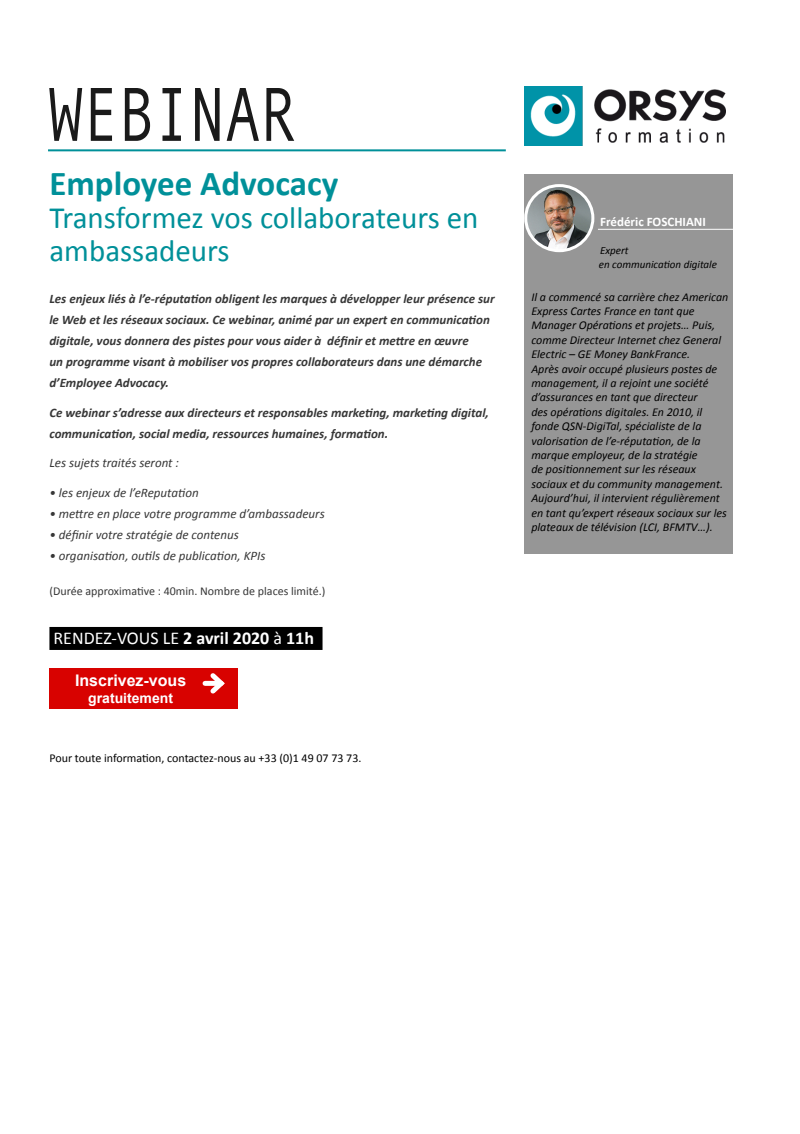
<style>
.page{position:relative;width:800px;height:1134px;background:#fff}
.page>*{position:absolute;margin:0;border:0;box-sizing:border-box;transform-origin:0 0}
.t1{font:76.7px "Andale Mono";color:#1a1a1a;scale:.77 1}
.t2{font:700 35px "Calibri";color:#009099}
.t3{font:31px/33px "Calibri";color:#009099}
.t4{font:18px "Calibri";color:#fff}
.t5{font:700 16px "Arial";color:#fff}
.t6{font:700 14px "Arial";color:#fff}
.t7{font:italic 700 13px/21px "Calibri";color:#373737}
.t8{font:italic 13px "Calibri";color:#373737}
.t9{font:700 13px "Calibri";color:#fff}
.t10{font:italic 12px/14.4px "Calibri";color:#000}
.t11{font:12px "Calibri";color:#000}
.t12{font:12px "Calibri";color:#373737}
.t13{font:italic 11px "Calibri";color:#000}
.s1{font-weight:700}
</style>
<div class="page">
<div style="left:524px;top:174px;width:208px;height:380px;background:#969696"></div>
<div style="left:49px;top:627px;width:274px;height:23px;background:#000"></div>
<img style="left:524px;top:87px;width:201px;height:58px">
<hr style="left:48px;top:149px;width:458px;height:2px;background:#009099">
<hr style="left:598px;top:229px;width:141px;height:1px;background:#fff">
<img style="left:528px;top:186px;width:65px;height:65px">
<div style="left:524px;top:184px;width:70px;height:68px;border:3px solid #fff;border-radius:50%"></div>
<div style="left:49px;top:668px;width:189px;height:41px;background:#d80200"></div>
<svg style="left:206px;top:673px;width:19px;height:21px"></svg>
<p class="t1" style="left:48px;top:65px;width:323px">WEBINAR</p>
<p class="t2" style="left:49px;top:161px;width:290px">Employee Advocacy</p>
<p class="t3" style="left:49px;top:202px;width:431px">Transformez vos collaborateurs en ambassadeurs</p>
<p class="t7" style="left:49px;top:289px;width:447px">Les enjeux liés à l’e-réputation obligent les marques à développer leur présence sur le Web et les réseaux sociaux. Ce webinar, animé par un expert en communication digitale, vous donnera des pistes pour vous aider à définir et mettre en œuvre<br>un programme visant à mobiliser vos propres collaborateurs dans une démarche d’Employee Advocacy.</p>
<p class="t7" style="left:49px;top:402px;width:441px">Ce webinar s’adresse aux directeurs et responsables marketing, marketing digital, communication, social media, ressources humaines, formation.</p>
<p class="t8" style="left:49px;top:454px;width:131px">Les sujets traités seront :</p>
<p class="t8" style="left:49px;top:484px;width:151px">• les enjeux de l’eReputation</p>
<p class="t8" style="left:49px;top:505px;width:277px">• mettre en place votre programme d’ambassadeurs</p>
<p class="t8" style="left:49px;top:526px;width:191px">• définir votre stratégie de contenus</p>
<p class="t8" style="left:49px;top:547px;width:218px">• organisation, outils de publication, KPIs</p>
<p class="t12" style="left:49px;top:584px;width:278px">(Durée approximative : 40min. Nombre de places limité.)</p>
<p class="t4" style="left:54px;top:627px;width:262px">RENDEZ-VOUS LE <span class="s1">2 avril 2020</span> à <span class="s1">11h</span></p>
<p class="t5" style="left:75px;top:669px;width:113px">Inscrivez-vous</p>
<p class="t6" style="left:88px;top:688px;width:86px">gratuitement</p>
<p class="t11" style="left:49px;top:751px;width:314px">Pour toute information, contactez-nous au +33 (0)1 49 07 73 73.</p>
<p class="t9" style="left:600px;top:213px;width:107px">Frédéric FOSCHIANI</p>
<p class="t13" style="left:600px;top:242px;width:30px">Expert</p>
<p class="t13" style="left:599px;top:257px;width:120px">en communication digitale</p>
<p class="t10" style="left:531px;top:289px;width:199px">Il a commencé sa carrière chez American Express Cartes France en tant que Manager Opérations et projets… Puis, comme Directeur Internet chez General Electric – GE Money BankFrance.<br>Après avoir occupé plusieurs postes de management, il a rejoint une société d’assurances en tant que directeur<br>des opérations digitales. En 2010, il fonde QSN-DigiTal, spécialiste de la valorisation de l’e-réputation, de la marque employeur, de la stratégie<br>de positionnement sur les réseaux sociaux et du community management.<br>Aujourd’hui, il intervient régulièrement en tant qu’expert réseaux sociaux sur les plateaux de télévision (LCI, BFMTV…).</p>
</div>
